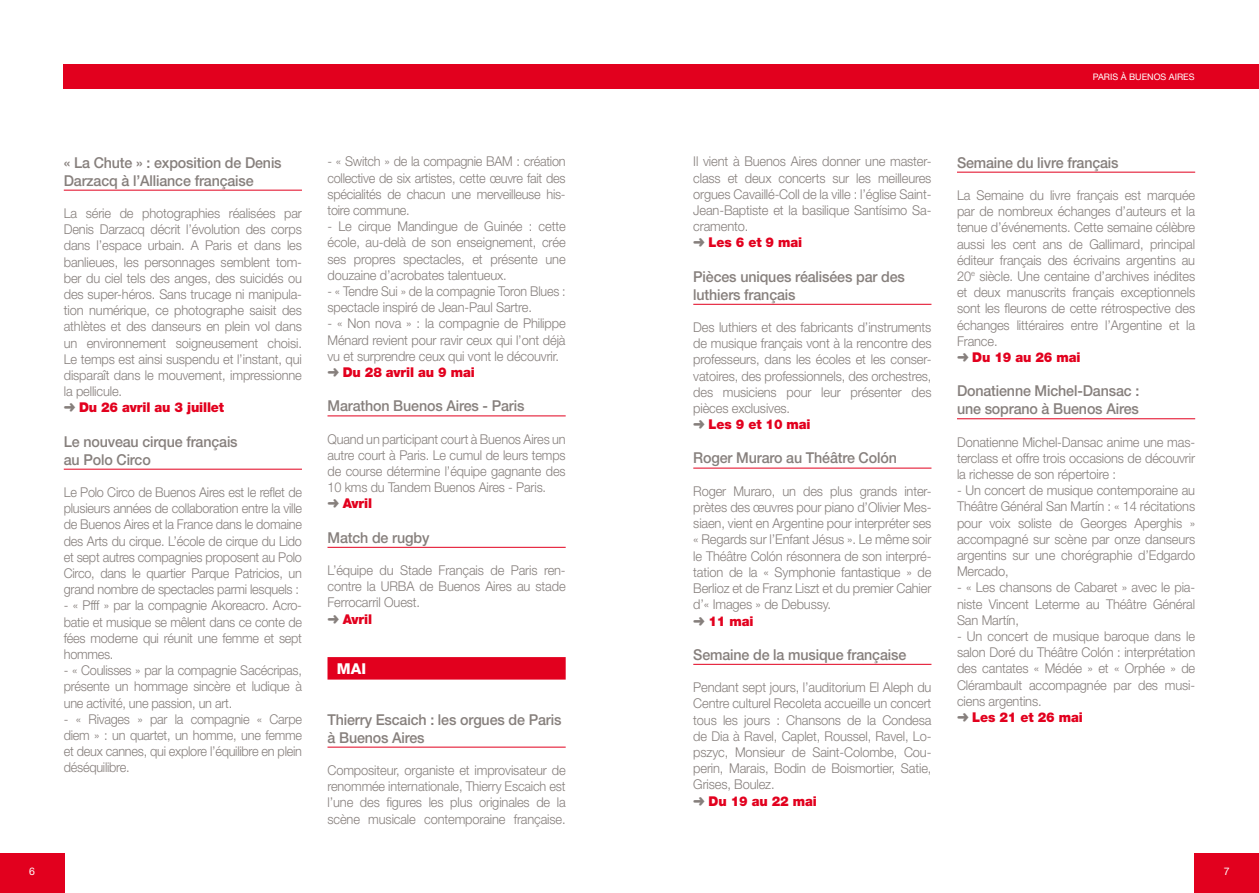
<style>
.page{position:relative;width:1259px;height:893px;background:#fff}
.page>*{position:absolute;margin:0;border:0;box-sizing:border-box;transform-origin:0 0}
.t1{font:500 15px/18px "Helvetica Neue";letter-spacing:-.01em;color:#867f7c;scale:.95 1}
.t2{font:800 15px "Helvetica Neue";color:#fff}
.t3{font:300 13.5px/16.2px "Helvetica Neue";letter-spacing:-.01em;color:#867f7c;text-align:justify;scale:.95 1}
.t4{font:300 13.5px/16.2px "Helvetica Neue";letter-spacing:-.01em;color:#867f7c;text-align:justify;scale:.94 1}
.t5{font:900 13.5px "Helvetica Neue";letter-spacing:-.01em;color:#e2001e;scale:.95 1}
.t6{font:300 13.5px/16.2px "Helvetica Neue";letter-spacing:-.01em;color:#867f7c;scale:.92 1}
.t7{font:10.5px "Helvetica Neue";color:#fff}
.t8{font:9px "Helvetica Neue";color:#fff}
</style>
<div class="page">
<div style="left:1194px;top:854px;width:64px;height:39px;background:#e2001e"></div>
<div style="left:0;top:854px;width:64px;height:39px;background:#e2001e"></div>
<div style="left:64px;top:64px;width:1194px;height:24px;background:#e2001e"></div>
<hr style="left:64px;top:190px;width:238px;height:1px;background:#e2001e">
<hr style="left:64px;top:469px;width:238px;height:1px;background:#e2001e">
<hr style="left:693px;top:304px;width:238px;height:1px;background:#e2001e">
<hr style="left:693px;top:468px;width:238px;height:1px;background:#e2001e">
<hr style="left:693px;top:664px;width:238px;height:1px;background:#e2001e">
<hr style="left:327px;top:415px;width:239px;height:1px;background:#e2001e">
<hr style="left:327px;top:547px;width:239px;height:1px;background:#e2001e">
<div style="left:327px;top:657px;width:239px;height:23px;background:#e2001e"></div>
<hr style="left:327px;top:747px;width:239px;height:1px;background:#e2001e">
<hr style="left:957px;top:172px;width:238px;height:1px;background:#e2001e">
<hr style="left:957px;top:418px;width:238px;height:1px;background:#e2001e">
<p class="t1" style="left:64px;top:153px;width:231px">« La Chute » : exposition de Denis<br>Darzacq à l’Alliance française</p>
<p class="t3" style="left:64px;top:205px;width:252px">La série de photographies réalisées par Denis Darzacq décrit l’évolution des corps dans l’espace urbain. A Paris et dans les banlieues, les personnages semblent tom&shy;ber du ciel tels des anges, des suicidés ou des super-héros. Sans trucage ni manipula&shy;tion numérique, ce photographe saisit des athlètes et des danseurs en plein vol dans un environnement soigneusement choisi.<br>Le temps est ainsi suspendu et l’instant, qui disparaît dans le mouvement, impressionne la pellicule.</p>
<p class="t5" style="left:79px;top:399px;width:154px">Du 26 avril au 3 juillet</p>
<p class="t1" style="left:64px;top:432px;width:185px">Le nouveau cirque français au Polo Circo</p>
<p class="t4" style="left:64px;top:484px;width:255px">Le Polo Circo de Buenos Aires est le reflet de plusieurs années de collaboration entre la ville de Buenos Aires et la France dans le domaine des Arts du cirque. L’école de cirque du Lido et sept autres compagnies proposent au Polo Circo, dans le quartier Parque Patricios, un grand nombre de spectacles parmi lesquels :</p>
<p class="t4" style="left:64px;top:597px;width:255px">- « Pfff » par la compagnie Akoreacro. Acro&shy;batie et musique se mêlent dans ce conte de fées moderne qui réunit une femme et sept hommes.</p>
<p class="t4" style="left:64px;top:662px;width:255px">- « Coulisses » par la compagnie Sacécripas, présente un hommage sincère et ludique à une activité, une passion, un art.</p>
<p class="t4" style="left:64px;top:711px;width:255px">- « Rivages » par la compagnie « Carpe diem » : un quartet, un homme, une femme et deux cannes, qui explore l’équilibre en plein déséquilibre.</p>
<p class="t4" style="left:327px;top:153px;width:255px">- « Switch » de la compagnie BAM : création collective de six artistes, cette œuvre fait des spécialités de chacun une merveilleuse his&shy;toire commune.</p>
<p class="t3" style="left:327px;top:218px;width:252px">- Le cirque Mandingue de Guinée : cette école, au-delà de son enseignement, crée ses propres spectacles, et présente une douzaine d’acrobates talentueux.</p>
<p class="t6" style="left:327px;top:283px;width:260px">- « Tendre Sui » de la compagnie Toron Blues : spectacle inspiré de Jean-Paul Sartre.</p>
<p class="t3" style="left:327px;top:315px;width:252px">- « Non nova » : la compagnie de Philippe Ménard revient pour ravir ceux qui l’ont déjà vu et surprendre ceux qui vont le découvrir.</p>
<p class="t5" style="left:343px;top:364px;width:141px">Du 28 avril au 9 mai</p>
<p class="t1" style="left:327px;top:397px;width:209px">Marathon Buenos Aires - Paris</p>
<p class="t4" style="left:327px;top:430px;width:255px">Quand un participant court à Buenos Aires un autre court à Paris. Le cumul de leurs temps de course détermine l’équipe gagnante des 10 kms du Tandem Buenos Aires - Paris.</p>
<p class="t5" style="left:343px;top:496px;width:32px">Avril</p>
<p class="t1" style="left:327px;top:528px;width:109px">Match de rugby</p>
<p class="t3" style="left:327px;top:562px;width:252px">L’équipe du Stade Français de Paris ren&shy;contre la URBA de Buenos Aires au stade Ferrocarril Ouest.</p>
<p class="t5" style="left:343px;top:611px;width:32px">Avril</p>
<p class="t2" style="left:337px;top:660px;width:31px">MAI</p>
<p class="t1" style="left:327px;top:710px;width:248px">Thierry Escaich : les orgues de Paris à Buenos Aires</p>
<p class="t3" style="left:327px;top:762px;width:252px">Compositeur, organiste et improvisateur de renommée internationale, Thierry Escaich est l’une des figures les plus originales de la scène musicale contemporaine française.</p>
<p class="t8" style="left:1093px;top:71px;width:103px">PARIS À BUENOS AIRES</p>
<p class="t3" style="left:693px;top:153px;width:252px">Il vient à Buenos Aires donner une master&shy;class et deux concerts sur les meilleures orgues Cavaillé-Coll de la ville : l’église Saint-Jean-Baptiste et la basilique Santísimo Sa&shy;cramento.</p>
<p class="t5" style="left:708px;top:235px;width:100px">Les 6 et 9 mai</p>
<p class="t1" style="left:693px;top:267px;width:224px">Pièces uniques réalisées par des luthiers français</p>
<p class="t3" style="left:693px;top:319px;width:252px">Des luthiers et des fabricants d’instruments de musique français vont à la rencontre des professeurs, dans les écoles et les conser&shy;vatoires, des professionnels, des orchestres, des musiciens pour leur présenter des pièces exclusives.</p>
<p class="t5" style="left:708px;top:416px;width:109px">Les 9 et 10 mai</p>
<p class="t1" style="left:693px;top:449px;width:216px">Roger Muraro au Théâtre Colón</p>
<p class="t3" style="left:693px;top:483px;width:252px">Roger Muraro, un des plus grands inter&shy;prètes des œuvres pour piano d’Olivier Mes&shy;siaen, vient en Argentine pour interpréter ses « Regards sur l’Enfant Jésus ». Le même soir le Théâtre Colón résonnera de son interpré&shy;tation de la « Symphonie fantastique » de Berlioz et de Franz Liszt et du premier Cahier d’« Images » de Debussy.</p>
<p class="t5" style="left:708px;top:613px;width:49px">11 mai</p>
<p class="t1" style="left:693px;top:645px;width:226px">Semaine de la musique française</p>
<p class="t3" style="left:693px;top:679px;width:252px">Pendant sept jours, l’auditorium El Aleph du Centre culturel Recoleta accueille un concert tous les jours : Chansons de la Condesa de Dia à Ravel, Caplet, Roussel, Ravel, Lo&shy;pszyc, Monsieur de Saint-Colombe, Cou&shy;perin, Marais, Bodin de Boismortier, Satie, Grises, Boulez.</p>
<p class="t5" style="left:708px;top:793px;width:115px">Du 19 au 22 mai</p>
<p class="t1" style="left:957px;top:153px;width:172px">Semaine du livre français</p>
<p class="t3" style="left:957px;top:187px;width:252px">La Semaine du livre français est marquée par de nombreux échanges d’auteurs et la tenue d’événements. Cette semaine célèbre aussi les cent ans de Gallimard, principal éditeur français des écrivains argentins au 20<sup>e</sup> siècle. Une centaine d’archives inédites et deux manuscrits français exceptionnels sont les fleurons de cette rétrospective des échanges littéraires entre l’Argentine et la France.</p>
<p class="t5" style="left:972px;top:349px;width:115px">Du 19 au 26 mai</p>
<p class="t1" style="left:957px;top:382px;width:193px">Donatienne Michel-Dansac : une soprano à Buenos Aires</p>
<p class="t3" style="left:957px;top:433px;width:252px">Donatienne Michel-Dansac anime une mas&shy;terclass et offre trois occasions de découvrir la richesse de son répertoire :</p>
<p class="t3" style="left:957px;top:482px;width:252px">- Un concert de musique contemporaine au Théâtre Général San Martín : « 14 récitations pour voix soliste de Georges Aperghis » accompagné sur scène par onze danseurs argentins sur une chorégraphie d’Edgardo Mercado,</p>
<p class="t3" style="left:957px;top:579px;width:252px">- « Les chansons de Cabaret » avec le pia&shy;niste Vincent Leterme au Théâtre Général San Martín,</p>
<p class="t3" style="left:957px;top:628px;width:252px">- Un concert de musique baroque dans le salon Doré du Théâtre Colón : interprétation des cantates « Médée » et « Orphée » de Clérambault accompagnée par des musi&shy;ciens argentins.</p>
<p class="t5" style="left:972px;top:709px;width:118px">Les 21 et 26 mai</p>
<p class="t7" style="left:29px;top:865px;width:7px">6</p>
<p class="t7" style="left:1223px;top:865px;width:7px">7</p>
</div>
